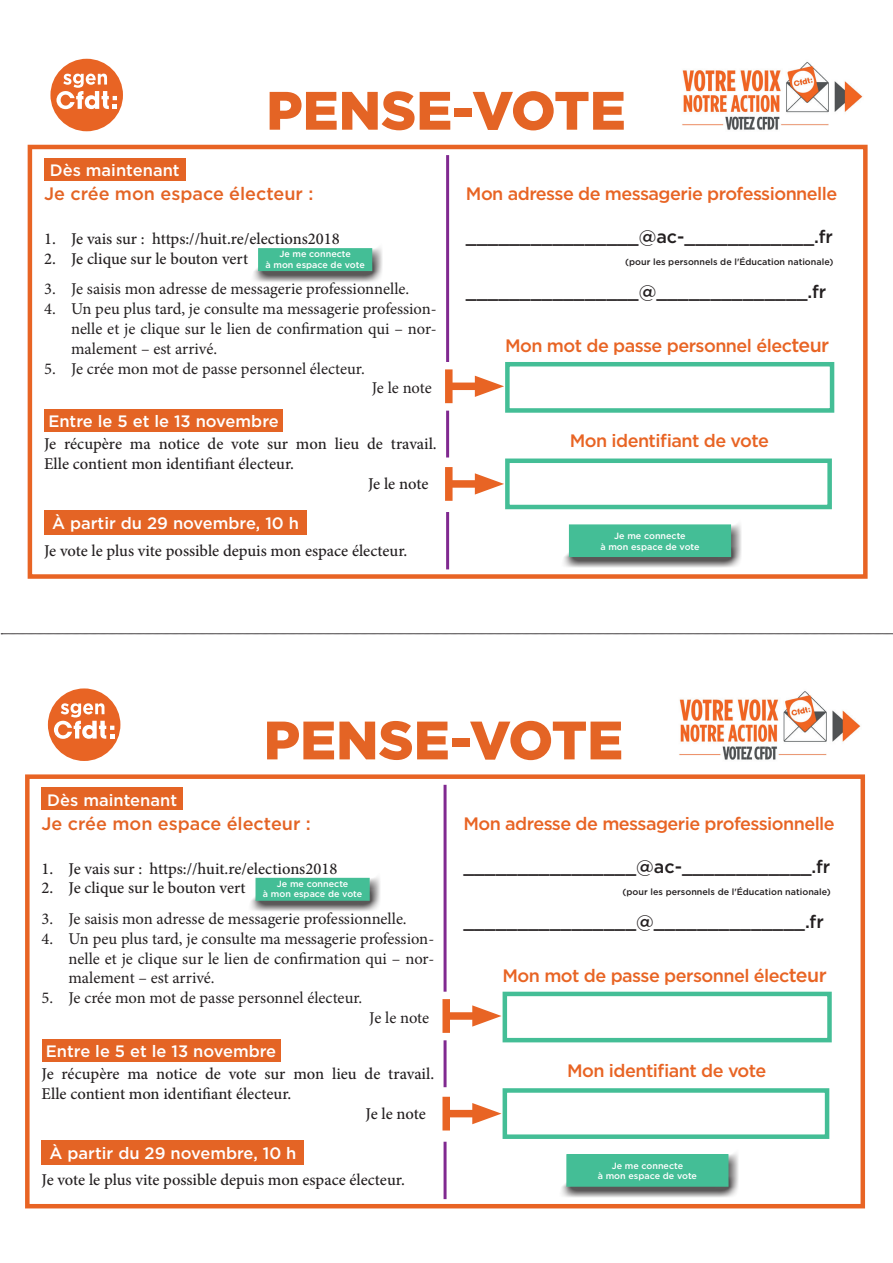
<style>
.page{position:relative;width:893px;height:1263px;background:#fff}
.page>*{position:absolute;margin:0;border:0;box-sizing:border-box;transform-origin:0 0}
.t1{font:900 54px "Gotham";color:#e46425}
.t2{font:500 18px "Gotham";letter-spacing:-.03em;color:#e86424}
.t3{font:500 18px "Gotham";color:#231f20}
.t4{font:500 18px "Gotham";color:#e46425}
.t5{font:16.5px/19.8px "Minion Pro";color:#231f20;text-align:justify}
.t6{font:500 16.5px "Minion Pro";color:#231f20}
.t7{font:500 16.5px "Gotham";color:#fff}
.t8{font:500 9px/10.8px "Gotham";color:#fff;text-align:center}
.t9{font:500 9px "Gotham";color:#231f20}
.s1{font-size:19.5px}
</style>
<div class="page">
<div style="left:249px;top:241px;width:134px;height:41px;background:#231f20;opacity:.75"></div>
<div style="left:259px;top:249px;width:112px;height:21px;background:#44be96"></div>
<div style="left:258px;top:248px;width:114px;height:23px;border:2px solid #44be96"></div>
<div style="left:28px;top:145px;width:840px;height:434px;border:4px solid #e86424"></div>
<hr style="left:446px;top:155px;width:3px;height:207px;background:#802990">
<div style="left:505px;top:362px;width:329px;height:51px;border:4px solid #44be96"></div>
<div style="left:44px;top:158px;width:141px;height:23px;background:#e46425"></div>
<div style="left:44px;top:409px;width:239px;height:23px;background:#e46425"></div>
<div style="left:44px;top:511px;width:263px;height:24px;background:#e46425"></div>
<div style="left:505px;top:458px;width:327px;height:51px;border:4px solid #44be96"></div>
<hr style="left:446px;top:411px;width:3px;height:46px;background:#802990">
<div style="left:449px;top:480px;width:38px;height:8px;background:#e86424"></div>
<div style="left:445px;top:467px;width:8px;height:34px;background:#e86424"></div>
<svg style="left:475px;top:473px;width:29px;height:22px"></svg>
<div style="left:449px;top:383px;width:38px;height:7px;background:#e86424"></div>
<div style="left:445px;top:369px;width:8px;height:34px;background:#e86424"></div>
<svg style="left:475px;top:376px;width:29px;height:21px"></svg>
<hr style="left:446px;top:512px;width:3px;height:57px;background:#802990">
<div style="left:560px;top:517px;width:182px;height:51px;background:#231f20;opacity:.75"></div>
<div style="left:570px;top:525px;width:160px;height:31px;background:#44be96"></div>
<div style="left:569px;top:524px;width:162px;height:33px;border:2px solid #44be96"></div>
<div style="left:50px;top:59px;width:73px;height:72px;background:#e86424;border-radius:50%"></div>
<svg style="left:56px;top:74px;width:61px;height:35px"></svg>
<img style="left:682px;top:62px;width:181px;height:68px">
<div style="left:247px;top:871px;width:134px;height:41px;background:#231f20;opacity:.75"></div>
<div style="left:256px;top:878px;width:113px;height:22px;background:#44be96"></div>
<div style="left:255px;top:878px;width:115px;height:23px;border:2px solid #44be96"></div>
<div style="left:25px;top:774px;width:840px;height:434px;border:4px solid #e86424"></div>
<hr style="left:444px;top:785px;width:3px;height:207px;background:#802990">
<div style="left:503px;top:992px;width:329px;height:50px;border:4px solid #44be96"></div>
<div style="left:42px;top:787px;width:141px;height:23px;background:#e46425"></div>
<div style="left:42px;top:1039px;width:238px;height:23px;background:#e46425"></div>
<div style="left:42px;top:1140px;width:262px;height:25px;background:#e46425"></div>
<div style="left:503px;top:1088px;width:326px;height:51px;border:4px solid #44be96"></div>
<hr style="left:444px;top:1040px;width:3px;height:47px;background:#802990">
<div style="left:446px;top:1110px;width:39px;height:7px;background:#e86424"></div>
<div style="left:442px;top:1097px;width:8px;height:33px;background:#e86424"></div>
<svg style="left:472px;top:1103px;width:29px;height:21px"></svg>
<div style="left:446px;top:1012px;width:39px;height:8px;background:#e86424"></div>
<div style="left:442px;top:999px;width:8px;height:34px;background:#e86424"></div>
<svg style="left:472px;top:1005px;width:29px;height:22px"></svg>
<hr style="left:444px;top:1142px;width:3px;height:57px;background:#802990">
<div style="left:558px;top:1147px;width:181px;height:50px;background:#231f20;opacity:.75"></div>
<div style="left:567px;top:1155px;width:161px;height:31px;background:#44be96"></div>
<div style="left:566px;top:1154px;width:162px;height:33px;border:2px solid #44be96"></div>
<div style="left:48px;top:688px;width:72px;height:73px;background:#e86424;border-radius:50%"></div>
<svg style="left:54px;top:703px;width:60px;height:36px"></svg>
<img style="left:679px;top:691px;width:182px;height:69px">
<svg style="left:1px;top:633px;width:892px;height:1px"></svg>
<p class="t7" style="left:50px;top:159px;width:131px">Dès maintenant</p>
<h1 class="t1" style="left:266px;top:73px;width:361px">PENSE-VOTE</h1>
<p class="t4" style="left:44px;top:182px;width:271px">Je crée mon espace électeur :</p>
<p class="t6" style="left:44px;top:227px;width:297px">1. Je vais sur : https://huit.re/elections2018</p>
<p class="t6" style="left:44px;top:247px;width:206px">2. Je clique sur le bouton vert</p>
<p class="t5" style="left:44px;top:279px;width:367px">3. Je saisis mon adresse de messagerie professionnelle.</p>
<p class="t5" style="left:71px;top:299px;width:367px;text-indent:-27px">4. Un peu plus tard, je consulte ma messagerie profession&shy;nelle et je clique sur le lien de confirmation qui – nor&shy;malement – est arrivé.</p>
<p class="t5" style="left:44px;top:358px;width:322px">5. Je crée mon mot de passe personnel électeur.</p>
<p class="t5" style="left:372px;top:378px;width:61px">Je le note</p>
<p class="t8" style="left:265px;top:248px;width:101px">Je me connecte<br>à mon espace de vote</p>
<p class="t7" style="left:48px;top:410px;width:232px">Entre le 5 et le 13 novembre</p>
<p class="t6" style="left:44px;top:433px;width:394px">Je récupère ma notice de vote sur mon lieu de travail.</p>
<p class="t6" style="left:44px;top:453px;width:251px">Elle contient mon identifiant électeur.</p>
<p class="t6" style="left:368px;top:472px;width:62px">Je le note</p>
<p class="t7" style="left:52px;top:513px;width:248px">À partir du 29 novembre, 10 h</p>
<p class="t6" style="left:44px;top:539px;width:365px">Je vote le plus vite possible depuis mon espace électeur.</p>
<p class="t2" style="left:466px;top:182px;width:373px">Mon adresse de messagerie professionnelle</p>
<p class="t3" style="left:466px;top:225px;width:368px">________________@ac-____________.fr</p>
<p class="t9" style="left:625px;top:256px;width:210px">(pour les personnels de l'Éducation nationale)</p>
<p class="t3" style="left:466px;top:280px;width:362px">________________@______________.fr</p>
<p class="t2" style="left:505px;top:334px;width:326px">Mon mot de passe personnel élec<span class="s1">teur</span></p>
<p class="t2" style="left:570px;top:429px;width:201px">Mon identifiant de vote</p>
<p class="t8" style="left:600px;top:530px;width:101px">Je me connecte<br>à mon espace de vote</p>
<p class="t7" style="left:47px;top:789px;width:131px">Dès maintenant</p>
<h1 class="t1" style="left:264px;top:703px;width:361px">PENSE-VOTE</h1>
<p class="t4" style="left:42px;top:811px;width:271px">Je crée mon espace électeur :</p>
<p class="t6" style="left:42px;top:857px;width:297px">1. Je vais sur : https://huit.re/elections2018</p>
<p class="t6" style="left:42px;top:877px;width:206px">2. Je clique sur le bouton vert</p>
<p class="t5" style="left:42px;top:909px;width:367px">3. Je saisis mon adresse de messagerie professionnelle.</p>
<p class="t5" style="left:69px;top:929px;width:367px;text-indent:-27px">4. Un peu plus tard, je consulte ma messagerie profession&shy;nelle et je clique sur le lien de confirmation qui – nor&shy;malement – est arrivé.</p>
<p class="t5" style="left:42px;top:988px;width:322px">5. Je crée mon mot de passe personnel électeur.</p>
<p class="t5" style="left:369px;top:1008px;width:61px">Je le note</p>
<p class="t8" style="left:263px;top:878px;width:101px">Je me connecte<br>à mon espace de vote</p>
<p class="t7" style="left:46px;top:1040px;width:232px">Entre le 5 et le 13 novembre</p>
<p class="t6" style="left:42px;top:1062px;width:394px">Je récupère ma notice de vote sur mon lieu de travail.</p>
<p class="t6" style="left:42px;top:1082px;width:251px">Elle contient mon identifiant électeur.</p>
<p class="t6" style="left:366px;top:1102px;width:62px">Je le note</p>
<p class="t7" style="left:50px;top:1142px;width:248px">À partir du 29 novembre, 10 h</p>
<p class="t6" style="left:42px;top:1169px;width:365px">Je vote le plus vite possible depuis mon espace électeur.</p>
<p class="t2" style="left:463px;top:812px;width:373px">Mon adresse de messagerie professionnelle</p>
<p class="t3" style="left:463px;top:855px;width:368px">________________@ac-____________.fr</p>
<p class="t9" style="left:623px;top:885px;width:210px">(pour les personnels de l'Éducation nationale)</p>
<p class="t3" style="left:463px;top:910px;width:362px">________________@______________.fr</p>
<p class="t2" style="left:503px;top:963px;width:326px">Mon mot de passe personnel élec<span class="s1">teur</span></p>
<p class="t2" style="left:567px;top:1059px;width:201px">Mon identifiant de vote</p>
<p class="t8" style="left:598px;top:1160px;width:101px">Je me connecte<br>à mon espace de vote</p>
</div>
